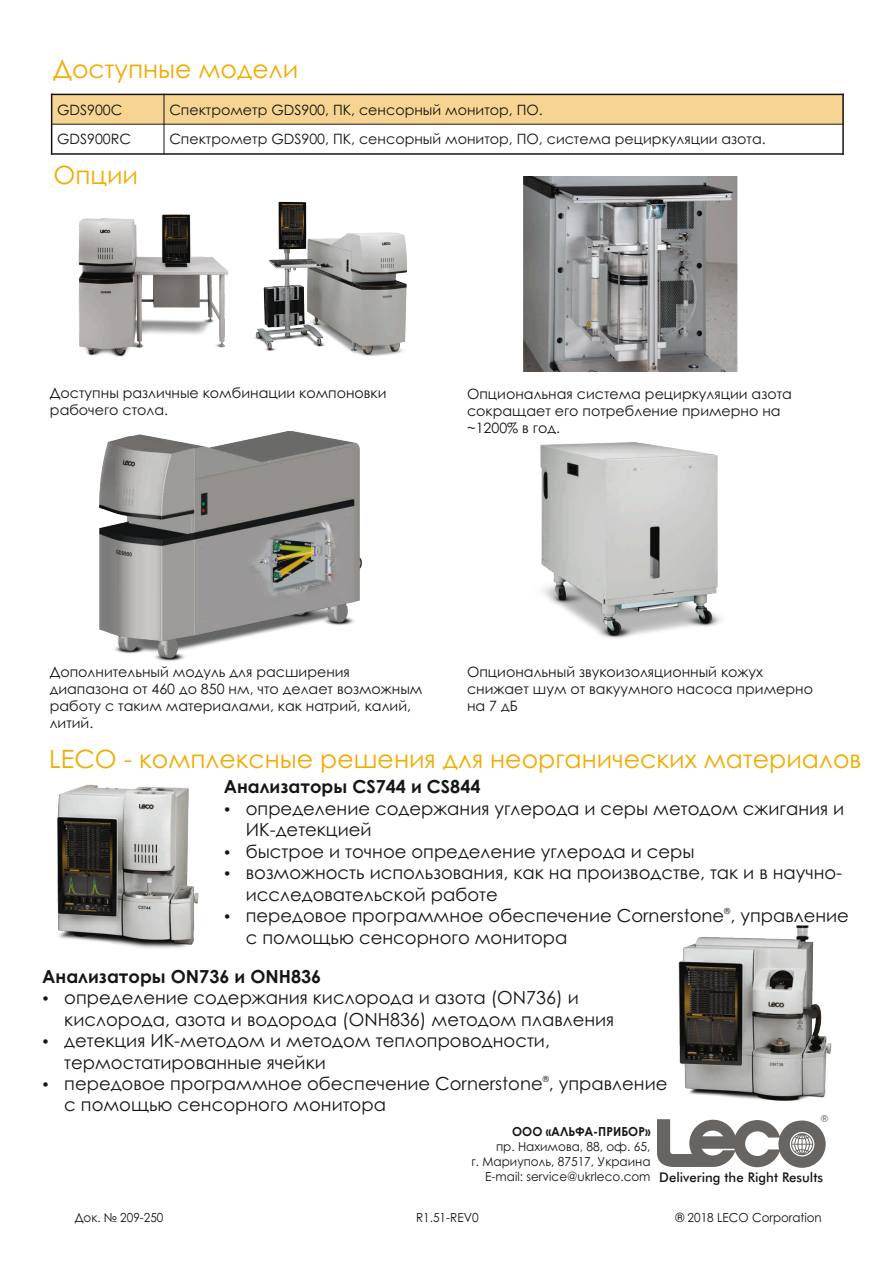
<style>
.page{position:relative;width:893px;height:1263px;background:#fff}
.page>*{position:absolute;margin:0;border:0;box-sizing:border-box;transform-origin:0 0}
.t1{font:25.2px "Century Gothic";color:#f2ac00}
.t2{font:18px/21.5px "Century Gothic";color:#151616}
.t3{font:700 18px "Century Gothic";color:#151616}
.t4{font:14.25px/17px "Century Gothic";color:#151616}
.t5{font:500 13.35px "Futura BT";color:#151616}
.t6{font:12.45px/14.9px "Century Gothic";color:#151616;text-align:right;scale:.96 1}
.t7{font:12.45px "Century Gothic";color:#151616;scale:.95 1}
.t8{font:700 12.45px "Century Gothic";color:#151616;scale:.96 1}
.t9{font:9.9px "Swiss 721 BT";color:#676462}
.t10{font:8.25px "Century Gothic";color:#151616}
</style>
<div class="page">
<img style="left:540px;top:442px;width:181px;height:197px">
<div style="left:52px;top:94px;width:112px;height:30px;background:#f7d491"></div>
<div style="left:164px;top:94px;width:679px;height:30px;background:#f7d491"></div>
<hr style="left:51px;top:94px;width:1px;height:61px;background:#151616">
<hr style="left:164px;top:94px;width:1px;height:61px;background:#151616">
<hr style="left:842px;top:94px;width:2px;height:61px;background:#151616">
<hr style="left:51px;top:153px;width:793px;height:2px;background:#151616">
<hr style="left:51px;top:124px;width:793px;height:1px;background:#151616">
<hr style="left:51px;top:94px;width:793px;height:1px;background:#151616">
<svg style="left:657px;top:1119px;width:169px;height:49px"></svg>
<img style="left:78px;top:214px;width:151px;height:143px">
<img style="left:523px;top:176px;width:214px;height:195px">
<img style="left:57px;top:784px;width:142px;height:164px">
<img style="left:678px;top:925px;width:154px;height:176px">
<img style="left:254px;top:201px;width:153px;height:155px">
<img style="left:100px;top:432px;width:261px;height:229px">
<h1 class="t1" style="left:53px;top:59px;width:246px">Доступные модели</h1>
<p class="t4" style="left:57px;top:102px;width:67px">GDS900C</p>
<p class="t4" style="left:169px;top:102px;width:375px">Спектрометр GDS900, ПК, сенсорный монитор, ПО.</p>
<p class="t4" style="left:57px;top:132px;width:76px">GDS900RC</p>
<p class="t4" style="left:169px;top:132px;width:598px">Спектрометр GDS900, ПК, сенсорный монитор, ПО, система рециркуляции азота.</p>
<h1 class="t1" style="left:54px;top:165px;width:86px">Опции</h1>
<p class="t4" style="left:50px;top:386px;width:338px">Доступны различные комбинации компоновки рабочего стола.</p>
<p class="t4" style="left:467px;top:386px;width:326px">Опциональная система рециркуляции азота сокращает его потребление примерно на ~1200% в год.</p>
<p class="t4" style="left:50px;top:665px;width:374px">Дополнительный модуль для расширения диапазона от 460 до 850 нм, что делает возможным работу с таким материалами, как натрий, калий, литий.</p>
<p class="t4" style="left:467px;top:665px;width:347px">Опциональный звукоизоляционный кожух снижает шум от вакуумного насоса примерно на 7 дБ</p>
<h1 class="t1" style="left:49px;top:749px;width:813px">LECO - комплексные решения для неорганических материалов</h1>
<p class="t3" style="left:224px;top:780px;width:258px">Анализаторы CS744 и CS844</p>
<p class="t2" style="left:246px;top:799px;width:600px">определение содержания углерода и серы методом сжигания и ИК-детекцией<br>быстрое и точное определение углерода и серы<br>возможность использования, как на производстве, так и в научно&shy;исследовательской работе</p>
<p class="t10" style="left:724px;top:908px;width:8px">®</p>
<p class="t2" style="left:246px;top:906px;width:605px">передовое программное обеспечение Cornerstone , управление с помощью сенсорного монитора</p>
<p class="t3" style="left:42px;top:969px;width:280px">Анализаторы ON736 и ONH836</p>
<p class="t2" style="left:64px;top:988px;width:551px">определение содержания кислорода и азота (ON736) и кислорода, азота и водорода (ONH836) методом плавления детекция ИК-методом и методом теплопроводности, термостатированные ячейки</p>
<p class="t10" style="left:543px;top:1075px;width:8px">®</p>
<p class="t2" style="left:64px;top:1074px;width:605px">передовое программное обеспечение Cornerstone , управление с помощью сенсорного монитора</p>
<p class="t8" style="left:512px;top:1127px;width:146px">ООО «АЛЬФА-ПРИБОР»</p>
<p class="t6" style="left:472px;top:1140px;width:188px">пр. Нахимова, 88, оф. 65,<br>г. Мариуполь, 87517, Украина<br>E-mail: service@ukrleco.com</p>
<p class="t7" style="left:75px;top:1212px;width:95px">Док. № 209-250</p>
<p class="t7" style="left:416px;top:1212px;width:67px">R1.51-REV0</p>
<p class="t7" style="left:675px;top:1212px;width:156px">® 2018 LECO Corporation</p>
<p class="t9" style="left:820px;top:1114px;width:10px">®</p>
<p class="t5" style="left:659px;top:1171px;width:165px">Delivering the Right Results</p>
</div>
